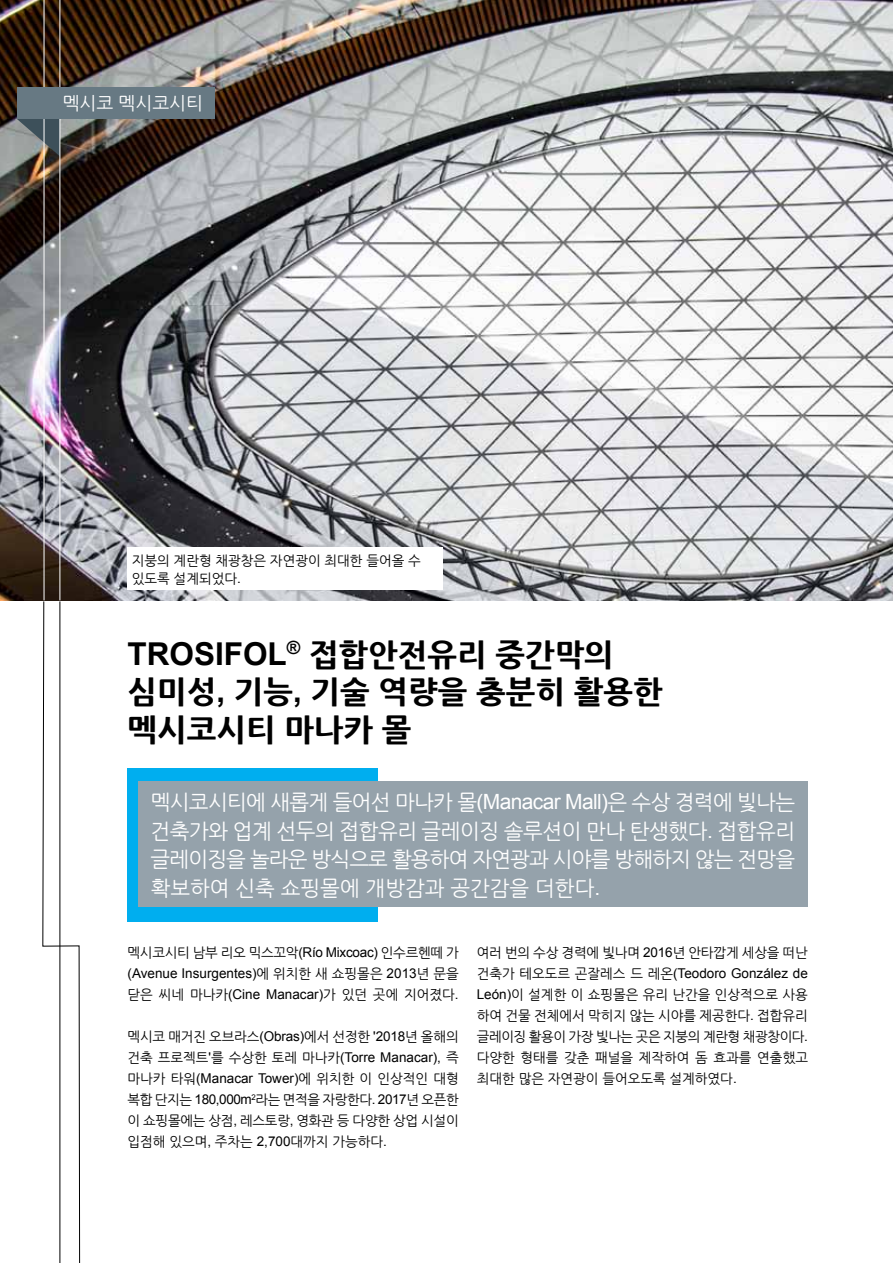
<style>
.page{position:relative;width:893px;height:1263px;background:#fff}
.page>*{position:absolute;margin:0;border:0;box-sizing:border-box;transform-origin:0 0}
.t1{font:800 31.5px/37.8px "Nanum Gothic";color:#000}
.t2{font:21px/28.5px "Nanum Gothic";letter-spacing:-.04em;color:#fff;text-align:justify}
.t3{font:18px "Nanum Gothic";color:#fff}
.t4{font:13.5px/21px "Nanum Gothic";color:#000;text-align:justify}
.t5{font:13.5px "Arial";color:#000}
.t6{font:13.5px "Nanum Gothic";letter-spacing:-.02em;color:#000}
.s1{font-family:"Arial"}
.s2{font-family:"Arial";font-weight:700}
.s3{font-family:"Nanum Gothic"}
</style>
<div class="page">
<img style="left:0;top:0;width:893px;height:600px">
<svg style="left:17px;top:119px;width:42px;height:37px;background:#697375"></svg>
<div style="left:128px;top:768px;width:250px;height:154px;background:#00aeef"></div>
<div style="left:138px;top:782px;width:670px;height:125px;background:#95a2ab"></div>
<div style="left:128px;top:548px;width:315px;height:42px;background:#fff"></div>
<svg style="left:42px;top:601px;width:39px;height:662px"></svg>
<hr style="left:60px;top:601px;width:1px;height:662px;background:#000">
<hr style="left:44px;top:0;width:1px;height:600px;background:#fff">
<hr style="left:59px;top:0;width:1px;height:600px;background:#fff">
<div style="left:17px;top:87px;width:198px;height:32px;background:#677983"></div>
<h3 class="t3" style="left:63px;top:95px;width:142px">멕시코 멕시코시티</h3>
<p class="t4" style="left:132px;top:551px;width:291px;line-height:18px">지붕의 계란형 채광창은 자연광이 최대한 들어올 수 있도록 설계되었다<span class="s1">.</span></p>
<h1 class="t1" style="left:128px;top:636px;width:537px"><span class="s2">TROSIFOL</span><sup>®</sup> 접합안전유리 중간막의 심미성<span class="s2">,</span> 기능<span class="s2">,</span> 기술 역량을 충분히 활용한 멕시코시티 마나카 몰</h1>
<h2 class="t2" style="left:151px;top:788px;width:646px">멕시코시티에 새롭게 들어선 마나카 몰<span class="s1">(Manacar Mall)</span>은 수상 경력에 빛나는 건축가와 업계 선두의 접합유리 글레이징 솔루션이 만나 탄생했다<span class="s1">.</span> 접합유리 글레이징을 놀라운 방식으로 활용하여 자연광과 시야를 방해하지 않는 전망을 확보하여 신축 쇼핑몰에 개방감과 공간감을 더한다<span class="s1">.</span></h2>
<p class="t6" style="left:128px;top:946px;width:333px">멕시코시티 남부 리오 믹스꼬악<span class="s1">(Río Mixcoac)</span> 인수르헨떼 가</p>
<p class="t5" style="left:128px;top:964px;width:333px">(Avenue Insurgentes)<span class="s3">에 위치한 새 쇼핑몰은</span> 2013<span class="s3">년 문을</span></p>
<p class="t4" style="left:128px;top:984px;width:333px">닫은 씨네 마나카<span class="s1">(Cine Manacar)</span>가 있던 곳에 지어졌다<span class="s1">.</span></p>
<p class="t4" style="left:128px;top:1026px;width:333px">멕시코 매거진 오브라스<span class="s1">(Obras)</span>에서 선정한 <span class="s1">'2018</span>년 올해의 건축 프로젝트<span class="s1">'</span>를 수상한 토레 마나카<span class="s1">(Torre Manacar),</span> 즉 마나카 타워<span class="s1">(Manacar Tower)</span>에 위치한 이 인상적인 대형 복합 단지는 <span class="s1">180,000m</span><sup>2</sup>라는 면적을 자랑한다<span class="s1">. 2017</span>년 오픈한 이 쇼핑몰에는 상점<span class="s1">,</span> 레스토랑<span class="s1">,</span> 영화관 등 다양한 상업 시설이 입점해 있으며<span class="s1">,</span> 주차는 <span class="s1">2,700</span>대까지 가능하다<span class="s1">.</span></p>
<p class="t4" style="left:477px;top:942px;width:333px">여러 번의 수상 경력에 빛나며 <span class="s1">2016</span>년 안타깝게 세상을 떠난</p>
<p class="t5" style="left:477px;top:964px;width:333px"><span class="s3">건축가 테오도르 곤잘레스 드 레온</span>(Teodoro González de</p>
<p class="t4" style="left:477px;top:984px;width:333px"><span class="s1">León)</span>이 설계한 이 쇼핑몰은 유리 난간을 인상적으로 사용 하여 건물 전체에서 막히지 않는 시야를 제공한다<span class="s1">.</span> 접합유리 글레이징 활용이 가장 빛나는 곳은 지붕의 계란형 채광창이다<span class="s1">. </span>다양한 형태를 갖춘 패널을 제작하여 돔 효과를 연출했고 최대한 많은 자연광이 들어오도록 설계하였다<span class="s1">.</span></p>
</div>
